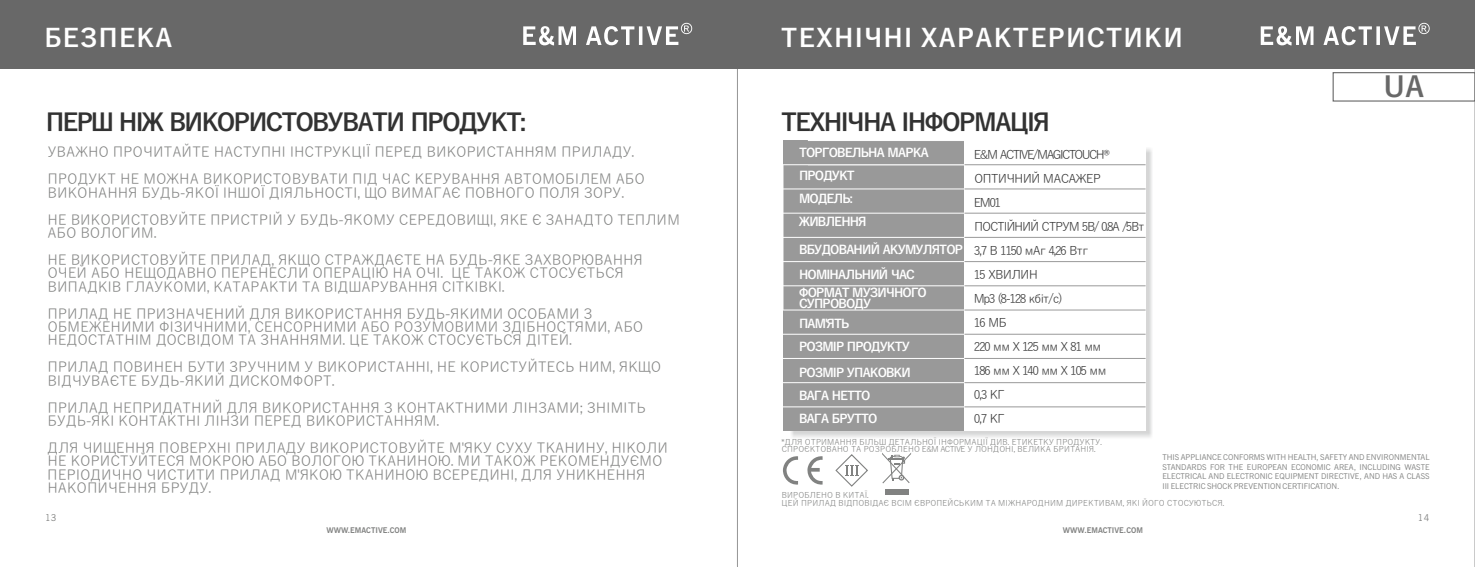
<style>
.page{position:relative;width:1475px;height:567px;background:#fff}
.page>*{position:absolute;margin:0;border:0;box-sizing:border-box;transform-origin:0 0}
.t1{font:700 28px "Yu Gothic";color:#686868}
.t2{font:700 24.8px "Yu Gothic";letter-spacing:-.265em;color:#fff}
.t3{font:700 24px "Yu Gothic";letter-spacing:-.35em;color:#323232}
.t4{font:14px/13.4px "Yu Gothic";letter-spacing:-.29em;color:#818281}
.t5{font:14px/13.4px "Yu Gothic";letter-spacing:-.31em;color:#818281}
.t6{font:12px/24px "Yu Gothic";letter-spacing:-.265em;color:#323232}
.t7{font:700 12px/23.2px "Yu Gothic";letter-spacing:-.345em;color:#fff}
.t8{font:700 12px/23.2px "Yu Gothic";letter-spacing:-.37em;color:#fff}
.t9{font:700 12px/11px "Yu Gothic";letter-spacing:-.32em;color:#fff}
.t10{font:9.4px "News Gothic BT";color:#818281}
.t11{font:8px/7.6px "Yu Gothic";letter-spacing:-.29em;color:#818281}
.t12{font:8px/9.6px "News Gothic BT";color:#818281;text-align:justify}
.t13{font:700 7.8px "News Gothic BT";color:#818281}
</style>
<div class="page">
<hr style="left:736px;top:0;width:1px;height:567px;background:#999">
<img style="left:791px;top:148px;width:361px;height:290px">
<div style="left:782px;top:165px;width:182px;height:24px;background:#999"></div>
<div style="left:964px;top:165px;width:181px;height:24px;background:#fff"></div>
<div style="left:782px;top:189px;width:182px;height:24px;background:#999"></div>
<div style="left:964px;top:189px;width:181px;height:24px;background:#fff"></div>
<div style="left:782px;top:213px;width:182px;height:24px;background:#999"></div>
<div style="left:964px;top:213px;width:181px;height:24px;background:#fff"></div>
<div style="left:782px;top:237px;width:182px;height:25px;background:#999"></div>
<div style="left:964px;top:237px;width:181px;height:25px;background:#fff"></div>
<div style="left:782px;top:262px;width:182px;height:24px;background:#999"></div>
<div style="left:964px;top:262px;width:181px;height:24px;background:#fff"></div>
<div style="left:782px;top:286px;width:182px;height:24px;background:#999"></div>
<div style="left:964px;top:286px;width:181px;height:24px;background:#fff"></div>
<hr style="left:782px;top:141px;width:1px;height:169px;background:#fff">
<hr style="left:782px;top:285px;width:182px;height:1px;background:#fff">
<hr style="left:964px;top:285px;width:181px;height:1px;background:#999">
<hr style="left:782px;top:261px;width:182px;height:1px;background:#fff">
<hr style="left:964px;top:261px;width:181px;height:1px;background:#999">
<hr style="left:782px;top:237px;width:182px;height:1px;background:#fff">
<hr style="left:964px;top:237px;width:181px;height:1px;background:#999">
<hr style="left:782px;top:213px;width:182px;height:1px;background:#fff">
<hr style="left:964px;top:213px;width:181px;height:1px;background:#999">
<hr style="left:782px;top:189px;width:182px;height:1px;background:#fff">
<hr style="left:964px;top:189px;width:181px;height:1px;background:#999">
<div style="left:782px;top:141px;width:182px;height:24px;background:#999"></div>
<div style="left:964px;top:141px;width:181px;height:24px;background:#fff"></div>
<hr style="left:782px;top:164px;width:182px;height:1px;background:#fff">
<hr style="left:964px;top:164px;width:181px;height:1px;background:#999">
<div style="left:782px;top:310px;width:182px;height:24px;background:#999"></div>
<div style="left:964px;top:310px;width:181px;height:24px;background:#fff"></div>
<hr style="left:782px;top:310px;width:182px;height:1px;background:#fff">
<hr style="left:964px;top:310px;width:181px;height:1px;background:#999">
<div style="left:782px;top:334px;width:182px;height:24px;background:#999"></div>
<div style="left:964px;top:334px;width:181px;height:24px;background:#fff"></div>
<hr style="left:782px;top:334px;width:182px;height:1px;background:#fff">
<hr style="left:964px;top:334px;width:181px;height:1px;background:#999">
<div style="left:782px;top:358px;width:182px;height:25px;background:#999"></div>
<div style="left:964px;top:358px;width:181px;height:25px;background:#fff"></div>
<hr style="left:782px;top:358px;width:182px;height:1px;background:#fff">
<hr style="left:964px;top:358px;width:181px;height:1px;background:#999">
<div style="left:782px;top:383px;width:182px;height:24px;background:#999"></div>
<div style="left:964px;top:383px;width:181px;height:24px;background:#fff"></div>
<hr style="left:782px;top:382px;width:182px;height:1px;background:#fff">
<hr style="left:964px;top:382px;width:181px;height:1px;background:#999">
<div style="left:782px;top:407px;width:182px;height:24px;background:#999"></div>
<div style="left:964px;top:407px;width:181px;height:24px;background:#fff"></div>
<hr style="left:782px;top:406px;width:182px;height:1px;background:#fff">
<hr style="left:964px;top:406px;width:181px;height:1px;background:#999">
<div style="left:0;top:0;width:737px;height:68px;background:#686868"></div>
<svg style="left:523px;top:23px;width:169px;height:22px"></svg>
<div style="left:737px;top:0;width:737px;height:68px;background:#686868"></div>
<svg style="left:1260px;top:23px;width:169px;height:22px"></svg>
<svg style="left:783px;top:456px;width:15px;height:29px"></svg>
<svg style="left:807px;top:456px;width:15px;height:29px"></svg>
<div style="left:884px;top:489px;width:24px;height:6px;background:#818281"></div>
<svg style="left:882px;top:453px;width:29px;height:30px"></svg>
<svg style="left:835px;top:454px;width:33px;height:33px"></svg>
<div style="left:1332px;top:72px;width:142px;height:30px;border:1px solid #686868"></div>
<h2 class="t2" style="left:41px;top:25px;width:137px">БЕЗПЕКА</h2>
<h2 class="t2" style="left:776px;top:25px;width:410px">ТЕХНІЧНІХАРАКТЕРИСТИКИ</h2>
<h1 class="t1" style="left:1383px;top:73px;width:42px">UA</h1>
<h3 class="t3" style="left:43px;top:110px;width:485px">ПЕРШ НІЖ ВИКОРИСТОВУВАТИ ПРОДУКТ:</h3>
<h3 class="t3" style="left:777px;top:110px;width:277px">ТЕХНІЧНАІНФОРМАЦІЯ</h3>
<p class="t4" style="left:45px;top:139px;width:603px;line-height:26.8px">УВАЖНО ПРОЧИТАЙТЕ НАСТУПНІІНСТРУКЦІЇПЕРЕД ВИКОРИСТАННЯМ ПРИЛАДУ.<br>ПРОДУКТ НЕ МОЖНА ВИКОРИСТОВУВАТИ ПІД ЧАС КЕРУВАННЯ АВТОМОБІЛЕМ АБО</p>
<p class="t4" style="left:46px;top:179px;width:636px;line-height:26.8px">ВИКОНАННЯ БУДЬ-ЯКОЇІНШОЇДІЯЛЬНОСТІ, ЩО ВИМАГАЄ ПОВНОГО ПОЛЯ ЗОРУ.<br>НЕ ВИКОРИСТОВУЙТЕ ПРИСТРІЙ У БУДЬ-ЯКОМУ СЕРЕДОВИЩІ, ЯКЕ Є ЗАНАДТО ТЕПЛИМ</p>
<p class="t4" style="left:45px;top:219px;width:601px;line-height:26.8px">АБО ВОЛОГИМ.<br>НЕ ВИКОРИСТОВУЙТЕ ПРИЛАД, ЯКЩО СТРАЖДАЄТЕ НА БУДЬ-ЯКЕ ЗАХВОРЮВАННЯ</p>
<p class="t5" style="left:45px;top:266px;width:582px">ОЧЕЙ АБО НЕЩОДАВНО ПЕРЕНЕСЛИ ОПЕРАЦІЮ НА ОЧІ. ЦЕ ТАКОЖ СТОСУЄТЬСЯ<br>ВИПАДКІВ ГЛАУКОМИ, КАТАРАКТИ ТА ВІДШАРУВАННЯ СІТКІВКІ.</p>
<p class="t4" style="left:46px;top:307px;width:600px">ПРИЛАД НЕ ПРИЗНАЧЕНИЙ ДЛЯ ВИКОРИСТАННЯ БУДЬ-ЯКИМИ ОСОБАМИ З<br>ОБМЕЖЕНИМИ ФІЗИЧНИМИ, СЕНСОРНИМИ АБО РОЗУМОВИМИ ЗДІБНОСТЯМИ, АБО<br>НЕДОСТАТНІМ ДОСВІДОМ ТА ЗНАННЯМИ. ЦЕ ТАКОЖ СТОСУЄТЬСЯ ДІТЕЙ.</p>
<p class="t4" style="left:45px;top:360px;width:619px">ПРИЛАД ПОВИНЕН БУТИ ЗРУЧНИМ У ВИКОРИСТАННІ, НЕ КОРИСТУЙТЕСЬ НИМ, ЯКЩО<br>ВІДЧУВАЄТЕ БУДЬ-ЯКИЙ ДИСКОМФОРТ.</p>
<p class="t4" style="left:45px;top:401px;width:604px">ПРИЛАД НЕПРИДАТНИЙ ДЛЯ ВИКОРИСТАННЯ З КОНТАКТНИМИ ЛІНЗАМИ; ЗНІМІТЬ<br>БУДЬ-ЯКІКОНТАКТНІ ЛІНЗИ ПЕРЕД ВИКОРИСТАННЯМ.</p>
<p class="t4" style="left:46px;top:441px;width:625px">ДЛЯ ЧИЩЕННЯ ПОВЕРХНІПРИЛАДУ ВИКОРИСТОВУЙТЕ М'ЯКУ СУХУ ТКАНИНУ, НІКОЛИ НЕ КОРИСТУЙТЕСЯ МОКРОЮ АБО ВОЛОГОЮ ТКАНИНОЮ. МИ ТАКОЖ РЕКОМЕНДУЄМО ПЕРІОДИЧНО ЧИСТИТИ ПРИЛАД М'ЯКОЮ ТКАНИНОЮ ВСЕРЕДИНІ, ДЛЯ УНИКНЕННЯ НАКОПИЧЕННЯ БРУДУ.</p>
<p class="t7" style="left:797px;top:141px;width:135px">ТОРГОВЕЛЬНА МАРКА<br>ПРОДУКТ<br>МОДЕЛЬ:<br>ЖИВЛЕННЯ</p>
<p class="t7" style="left:797px;top:237px;width:169px;line-height:25px">ВБУДОВАНИЙ АКУМУЛЯТОР<br>НОМІНАЛЬНИЙ ЧАС</p>
<p class="t9" style="left:797px;top:287px;width:132px">ФОРМАТ МУЗИЧНОГО<br>СУПРОВОДУ</p>
<p class="t7" style="left:797px;top:311px;width:116px">ПАМЯ' ТЬ<br>РОЗМІР ПРОДУКТУ</p>
<p class="t8" style="left:797px;top:360px;width:116px">РОЗМІР УПАКОВКИ<br>ВАГА НЕТТО<br>ВАГА БРУТТО</p>
<p class="t6" style="left:972px;top:142px;width:176px">E&amp;M ACTIVE/MAGICTOUCH®<br>ОПТИЧНИЙ МАСАЖЕР<br>EM01<br>ПОСТІЙНИЙ СТРУМ 5В/ 0.8А /5Вт<br>3,7 В 1150 мАг4,26 Втг<br>15 ХВИЛИН<br>Mp3 (8-128кбіт/с)<br>16 МБ<br>220 мм X 125 мм X 81 мм<br>186 мм X 140 мм X 105 мм<br>0,3 КГ<br>0,7 КГ</p>
<p class="t11" style="left:780px;top:438px;width:323px">*ДЛЯ ОТРИМАННЯ БІЛЬШ ДЕТАЛЬНОЇІНФОРМАЦІЇДИВ. ЕТИКЕТКУ ПРОДУКТУ.<br>СПРОЄКТОВАНО ТА РОЗРОБЛЕНО E&amp;M ACTIVE У ЛОНДОНІ, ВЕЛИКА БРИТАНІЯ.</p>
<p class="t11" style="left:780px;top:491px;width:446px">ВИРОБЛЕНО В КИТАЇ.<br>ЦЕЙ ПРИЛАД ВІДПОВІДАЄ ВСІМ ЄВРОПЕЙСЬКИМ ТА МІЖНАРОДНИМ ДИРЕКТИВАМ, ЯКІЙОГО СТОСУЮТЬСЯ.</p>
<p class="t12" style="left:1162px;top:453px;width:269px">THIS APPLIANCE CONFORMS WITH HEALTH, SAFETY AND ENVIRONMENTAL STANDARDS FOR THE EUROPEAN ECONOMIC AREA, INCLUDING WASTE ELECTRICAL AND ELECTRONIC EQUIPMENT DIRECTIVE, AND HAS A CLASS III ELECTRIC SHOCK PREVENTION CERTIFICATION.</p>
<p class="t10" style="left:45px;top:514px;width:13px">13</p>
<p class="t10" style="left:1417px;top:514px;width:13px">14</p>
<p class="t13" style="left:326px;top:527px;width:82px">WWW.EMACTIVE.COM</p>
<p class="t13" style="left:1062px;top:527px;width:82px">WWW.EMACTIVE.COM</p>
</div>
